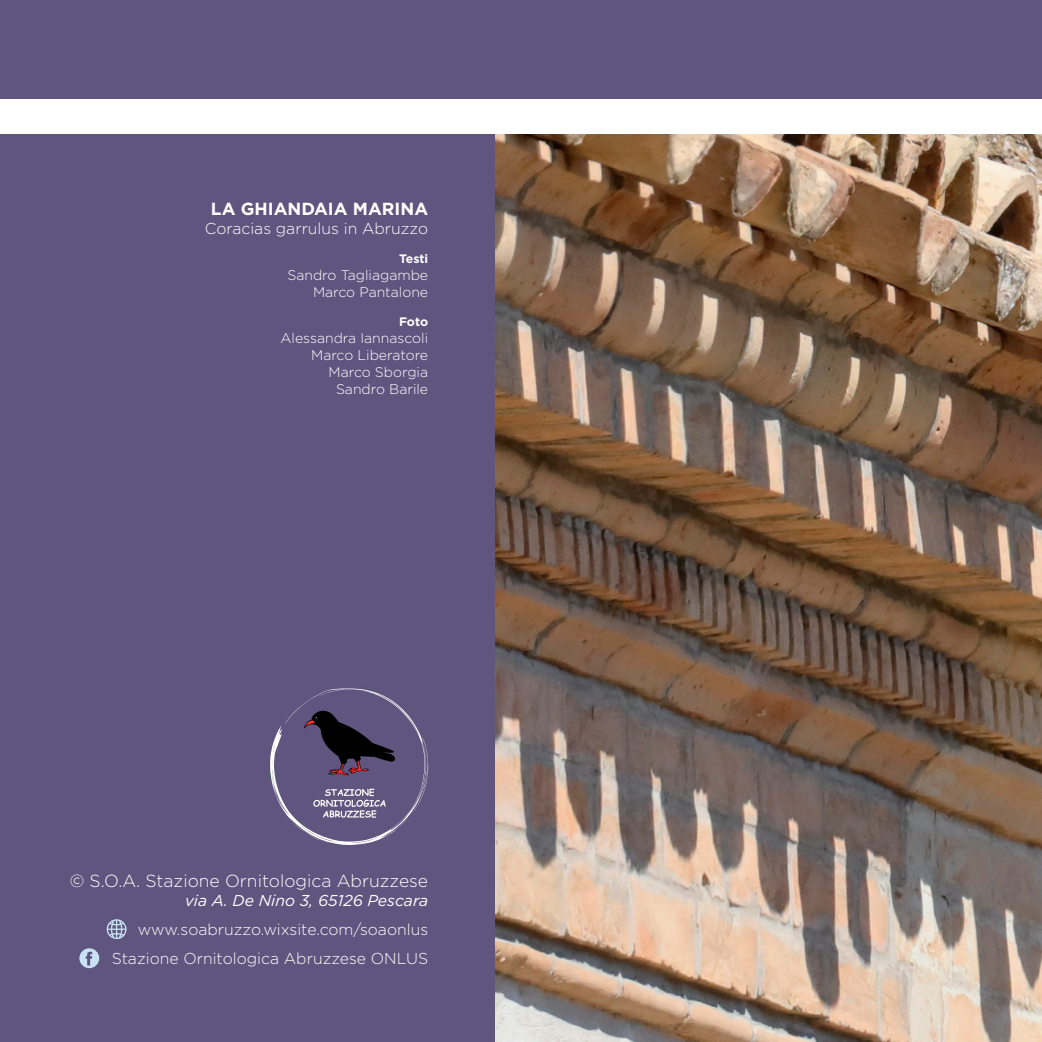
<style>
.page{position:relative;width:1042px;height:1042px;background:#fff}
.page>*{position:absolute;margin:0;border:0;box-sizing:border-box;transform-origin:0 0}
.t1{font:300 17.5px "Gotham";color:#fff}
.t2{font:700 17.5px "Gotham";color:#fff}
.t3{font:300 15.75px/28.9px "Gotham";color:#fff;text-align:right}
.t4{font:italic 15.75px "Gotham";color:#fff}
.t5{font:300 14px/16.8px "Gotham";color:#fff;text-align:right}
.t6{font:700 12.25px "Gotham";letter-spacing:-.01em;color:#fff}
</style>
<div class="page">
<div style="left:0;top:0;width:551px;height:1042px;background:#5f557e"></div>
<img style="left:495px;top:134px;width:547px;height:908px">
<div style="left:0;top:98px;width:1042px;height:36px;background:#fff"></div>
<div style="left:0;top:0;width:1042px;height:98px;background:#5f557e"></div>
<svg style="left:79px;top:948px;width:20px;height:20px"></svg>
<svg style="left:106px;top:919px;width:20px;height:20px"></svg>
<svg style="left:269px;top:687px;width:159px;height:158px"></svg>
<p class="t2" style="left:211px;top:197px;width:219px">LA GHIANDAIA MARINA</p>
<p class="t3" style="left:205px;top:213px;width:225px">Coracias garrulus in Abruzzo</p>
<p class="t6" style="left:399px;top:251px;width:30px">Testi</p>
<p class="t5" style="left:287px;top:266px;width:142px">Sandro Tagliagambe<br>Marco Pantalone</p>
<p class="t6" style="left:399px;top:314px;width:31px">Foto</p>
<p class="t5" style="left:280px;top:330px;width:149px">Alessandra Iannascoli<br>Marco Liberatore<br>Marco Sborgia<br>Sandro Barile</p>
<p class="t1" style="left:70px;top:871px;width:360px">© S.O.A. Stazione Ornitologica Abruzzese</p>
<p class="t4" style="left:185px;top:892px;width:245px">via A. De Nino 3, 65126 Pescara</p>
<p class="t3" style="left:112px;top:914px;width:318px">www.soabruzzo.wixsite.com/soaonlus<br>Stazione Ornitologica Abruzzese ONLUS</p>
</div>
